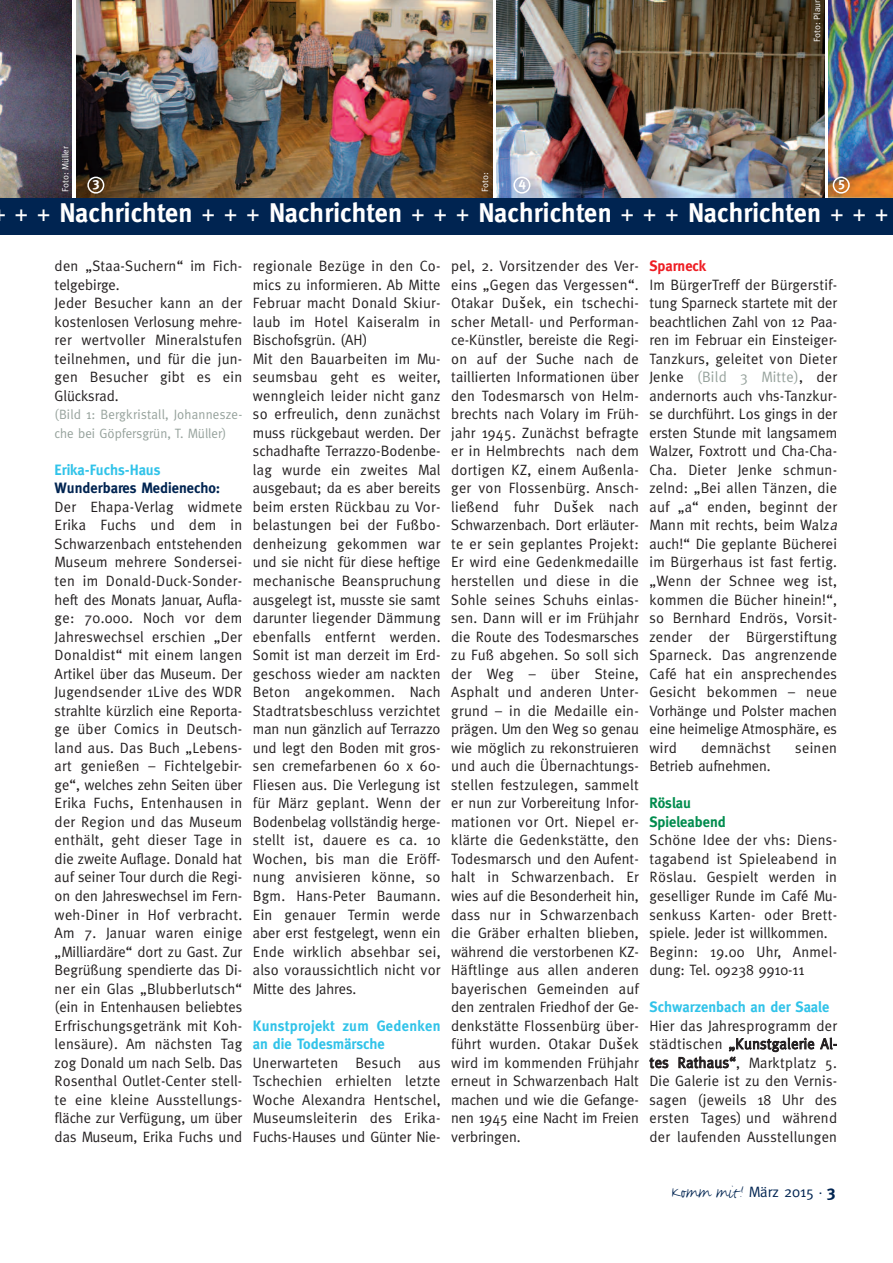
<style>
.page{position:relative;width:893px;height:1263px;background:#fff}
.page>*{position:absolute;margin:0;border:0;box-sizing:border-box;transform-origin:0 0}
.t1{font:27px "Meta Bold+QPDMMS";letter-spacing:.01em;color:#fff}
.t2{font:19.5px "FF Justlefthand+QATQRY";color:#002451}
.t3{font:15px/18.6px "Meta Normal+EQHXXU";letter-spacing:.02em;color:#231f20}
.t4{font:15px/18.6px "Meta Bold+QPDMMS";letter-spacing:.02em;color:#31c3e9}
.t5{font:15px "Meta Bold+QPDMMS";color:#31c3e9}
.t6{font:15px "Meta Bold+QPDMMS";color:#002451}
.t7{font:15px "Meta Normal+EQHXXU";color:#231f20}
.t8{font:15px/18.6px "Meta Bold+QPDMMS";color:#008c4e}
.t9{font:15px "Meta Bold+QPDMMS";color:#ee1d23}
.t10{font:13.5px/18.5px "Meta Normal+EQHXXU";letter-spacing:.005em;color:#96a29c}
.t11{font:13.5px "Meta Bold+QPDMMS";color:#fff}
.t12{font:9px "Meta Normal+EQHXXU";color:#fff}
.s1{font-family:"Meta Normal+EQHXXU"}
.s2{font-family:"Lucida Grande+KSJDOO"}
.s3{color:#96a29c}
.s4{font-style:italic}
.s5{font-family:"Meta Normal+EQHXXU";font-size:15px}
.s6{font-family:"Meta Normal+EQHXXU";font-size:13.5px}
.s7{font-family:"Meta Bold+QPDMMS";font-size:16.5px}
</style>
<div class="page">
<img style="left:0;top:0;width:893px;height:235px">
<p class="t12" style="left:812px;top:42px;width:41px;rotate:-90deg">Foto: Plau</p>
<p class="t12" style="left:60px;top:192px;width:48px;rotate:-90deg">Foto: Müller</p>
<p class="t12" style="left:480px;top:192px;width:21px;rotate:-90deg">Foto:</p>
<p class="t11" style="left:92px;top:175px;width:9px">3</p>
<p class="t11" style="left:519px;top:175px;width:9px">4</p>
<p class="t11" style="left:838px;top:175px;width:9px">5</p>
<h1 class="t1" style="left:15px;top:197px;width:875px"><span class="s1">+ +</span> Nachrichten <span class="s1">+ + +</span> Nachrichten <span class="s1">+ + +</span> Nachrichten <span class="s1">+ + +</span> Nachrichten <span class="s1">+ + +</span></h1>
<p class="t3" style="left:55px;top:257px;width:189px">den „Staa-Suchern“ im Fich&shy;telgebirge.<br>Jeder Besucher kann an der kostenlosen Verlosung mehre&shy;rer wertvoller Mineralstufen teilnehmen, und für die jun&shy;gen Besucher gibt es ein<br>Glücksrad.</p>
<p class="t10" style="left:55px;top:405px;width:189px">(Bild 1: Bergkristall, Johannesze&shy;che bei Göpfersgrün, T. Müller)</p>
<p class="t5" style="left:55px;top:461px;width:107px">Erika-Fuchs-Haus</p>
<p class="t6" style="left:55px;top:479px;width:167px">Wunderbares Medienecho:</p>
<p class="t3" style="left:55px;top:497px;width:189px;text-align:justify">Der Ehapa-Verlag widmete Erika Fuchs und dem in Schwarzenbach entstehenden Museum mehrere Sondersei&shy;ten im Donald-Duck-Sonder&shy;heft des Monats Januar, Aufla&shy;ge: 70.000. Noch vor dem Jahreswechsel erschien „Der Donaldist“ mit einem langen Artikel über das Museum. Der Jugendsender 1Live des WDR strahlte kürzlich eine Reporta&shy;ge über Comics in Deutsch&shy;land aus. Das Buch „Lebens - art ge nießen – Fichtelgebir&shy;ge“, welches zehn Seiten über Erika Fuchs, Entenhausen in der Region und das Museum enthält, geht dieser Tage in die zweite Auflage. Donald hat auf seiner Tour durch die Regi&shy;on den Jahreswechsel im Fern&shy;weh-Diner in Hof verbracht.<br>Am 7. Januar waren einige „Milliardäre“ dort zu Gast. Zur Begrüßung spendierte das Di - ner ein Glas „Blubberlutsch“ (ein in Entenhausen beliebtes Erfrischungsgetränk mit Koh&shy;lensäure). Am nächsten Tag zog Donald um nach Selb. Das Rosenthal Outlet-Center stell&shy;te eine kleine Ausstellungs&shy;fläche zur Verfügung, um über das Museum, Erika Fuchs und</p>
<p class="t3" style="left:253px;top:257px;width:189px">regionale Bezüge in den Co - mics zu in formieren. Ab Mitte<br>Februar macht Donald Skiur&shy;laub im Hotel Kaiseralm in<br>Bischofsgrün. (AH)<br>Mit den Bauarbeiten im Mu - seumsbau geht es weiter, wenngleich leider nicht ganz so erfreulich, denn zunächst muss rückgebaut werden. Der schadhafte Terrazzo-Bo den be - lag wurde ein zweites Mal ausgebaut; da es aber bereits beim ersten Rückbau zu Vor&shy;belastungen bei der Fußbo&shy;denheizung gekommen war und sie nicht für diese heftige mechanische Beanspruchung ausgelegt ist, musste sie samt darunter liegender Dämmung ebenfalls entfernt werden.<br>Somit ist man derzeit im Erd&shy;geschoss wieder am nackten<br>Beton angekommen. Nach<br>Stadtratsbeschluss verzichtet man nun gänzlich auf Terrazzo und legt den Boden mit gros&shy;sen cremefarbenen 60 x 60-<br>Fliesen aus. Die Verlegung ist für März geplant. Wenn der<br>Bodenbelag vollständig herge&shy;stellt ist, dauere es ca. 10<br>Wochen, bis man die Eröff&shy;nung anvisieren könne, so<br>Bgm. Hans-Peter Baumann.<br>Ein genauer Termin werde aber erst festgelegt, wenn ein<br>Ende wirklich absehbar sei, also voraussichtlich nicht vor<br>Mitte des Jahres.</p>
<p class="t4" style="left:253px;top:1016px;width:189px">Kunstprojekt zum Gedenken an die Todesmärsche</p>
<p class="t3" style="left:253px;top:1053px;width:189px;text-align:justify">Uner warteten Besuch aus Tschechien erhielten letzte Woche Alexandra Hentschel, Mu seumsleiterin des Erika-Fuchs-Hauses und Günter Nie-</p>
<p class="t3" style="left:451px;top:257px;width:189px;text-align:justify">pel, 2. Vorsitzender des Ver&shy;eins „Gegen das Vergessen“.<br>Otakar Du<span class="s2">š</span>ek, ein tschechi&shy;scher Metall- und Performan&shy;ce-Künstler, bereiste die Regi&shy;on auf der Suche nach de taillierten Informationen über den Todesmarsch von Helm&shy;brechts nach Volary im Früh&shy;jahr 1945. Zunächst be fragte er in Helmbrechts nach dem dortigen KZ, einem Außenla&shy;ger von Flossenbürg. Ansch&shy;ließend fuhr Du<span class="s2">š</span>ek nach Schwarzenbach. Dort erläuter&shy;te er sein geplantes Projekt:<br>Er wird eine Gedenkmedaille herstellen und diese in die Sohle seines Schuhs einlas&shy;sen. Dann will er im Frühjahr die Route des Todesmarsches zu Fuß abgehen. So soll sich der Weg – über Steine, Asphalt und anderen Unter&shy;grund – in die Medaille ein&shy;prägen. Um den Weg so genau wie möglich zu rekonstruieren und auch die Übernachtungs&shy;stellen festzulegen, sammelt er nun zur Vorbereitung Infor&shy;mationen vor Ort. Niepel er - klärte die Gedenkstätte, den Todesmarsch und den Aufent&shy;halt in Schwarzenbach. Er wies auf die Be sonderheit hin, dass nur in Schwarzenbach die Grä ber erhalten blieben, wäh rend die verstorbenen KZ-Häftlinge aus allen anderen bayerischen Gemeinden auf den zentralen Friedhof der Ge - denkstätte Flossenbürg über&shy;führt wurden. Otakar Du<span class="s2">š</span>ek wird im kommenden Frühjahr erneut in Schwarzenbach Halt ma chen und wie die Gefange&shy;nen 1945 eine Nacht im Freien verbringen.</p>
<p class="t9" style="left:649px;top:257px;width:58px">Sparneck</p>
<p class="t3" style="left:649px;top:275px;width:191px">Im BürgerTreff der Bürgerstif&shy;tung Sparneck startete mit der beachtlichen Zahl von 12 Paa&shy;ren im Februar ein Einsteiger-<br>Tanzkurs, geleitet von Dieter<br>Jenke <span class="s3">(Bild 3 Mitte)</span>, der andernorts auch vhs-Tanzkur&shy;se durchführt. Los gings in der ersten Stunde mit langsamem<br>Walzer, Foxtrott und Cha-Cha-<br>Cha. Dieter Jenke schmun&shy;zelnd: „Bei allen Tänzen, die auf „a“ enden, beginnt der<br>Mann mit rechts, beim Walz<span class="s4">a </span>auch!“ Die geplante Bücherei im Bürgerhaus ist fast fertig. „Wenn der Schnee weg ist, kommen die Bücher hinein!“, so Bernhard Endrös, Vorsit&shy;zender der Bürgerstiftung<br>Sparneck. Das angrenzende<br>Café hat ein ansprechendes<br>Gesicht bekommen – neue<br>Vorhänge und Polster ma chen eine heimelige Atmosphäre, es wird</p>
<p class="t3" style="left:701px;top:738px;width:71px">demnächst</p>
<p class="t3" style="left:795px;top:738px;width:43px">seinen</p>
<p class="t7" style="left:649px;top:757px;width:123px">Betrieb aufnehmen.</p>
<p class="t8" style="left:649px;top:794px;width:78px">Röslau<br>Spieleabend</p>
<p class="t3" style="left:649px;top:831px;width:189px">Schöne Idee der vhs: Diens&shy;tagabend ist Spieleabend in<br>Röslau. Gespielt werden in ge selliger Runde im Café Mu - senkuss Karten- oder Brett&shy;spiele. Jeder ist willkommen.<br>Beginn: 19.00 Uhr, Anmel&shy;dung: Tel. 09238 9910-11</p>
<p class="t5" style="left:649px;top:998px;width:181px">Schwarzenbach an der Saale</p>
<p class="t3" style="left:649px;top:1016px;width:189px;text-align:justify">Hier das Jahresprogramm der städtischen „Kunstgalerie Al&shy;tes Rathaus“, Marktplatz 5.<br>Die Galerie ist zu den Vernis&shy;sagen (jeweils 18 Uhr des ersten Tages) und während der laufenden Ausstellungen</p>
<h2 class="t2" style="left:671px;top:1179px;width:166px">Komm mit! <span class="s5">März 2015</span> <span class="s6">·</span> <span class="s7">3</span></h2>
</div>
